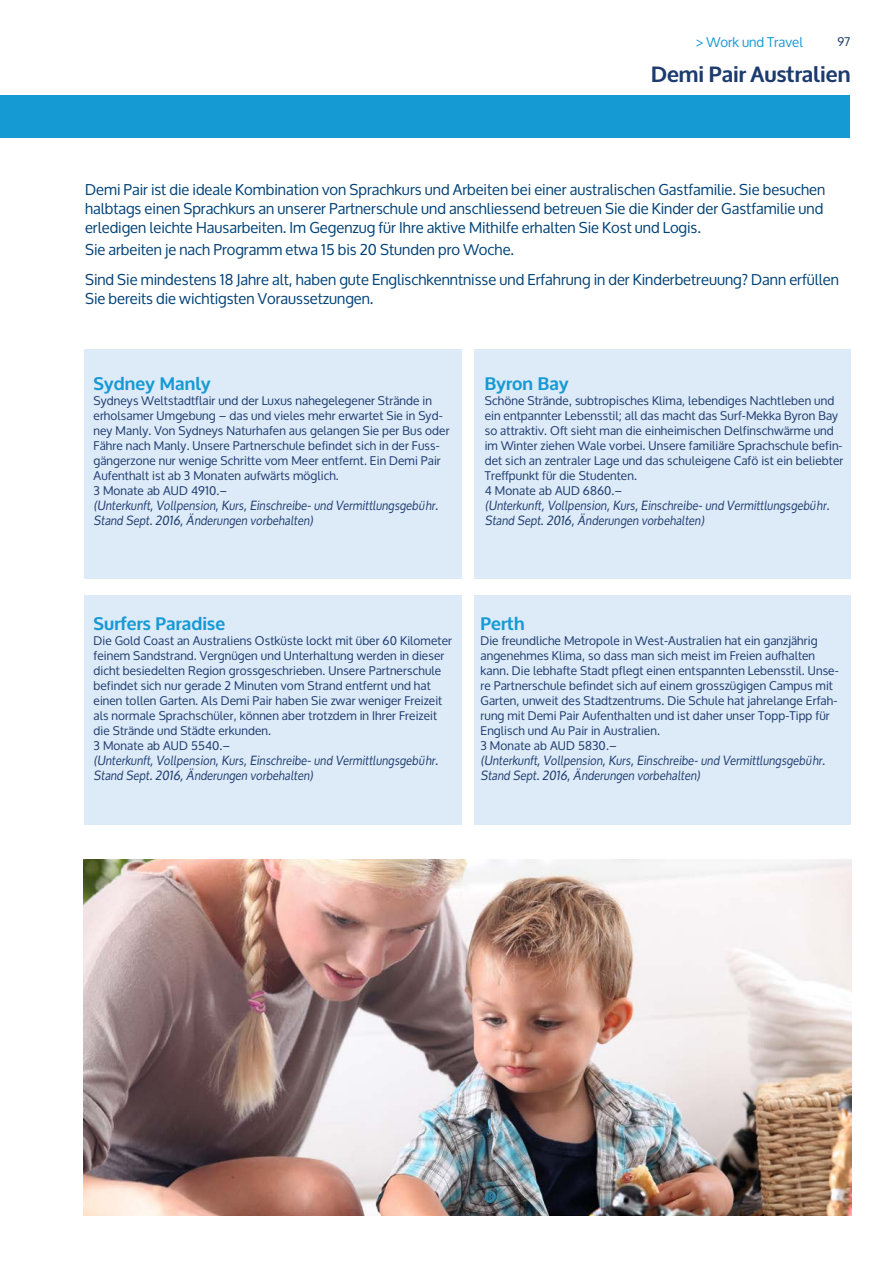
<style>
.page{position:relative;width:893px;height:1263px;background:#fff}
.page>*{position:absolute;margin:0;border:0;box-sizing:border-box;transform-origin:0 0}
.t1{font:700 21.9px "Oxygen";color:#1c3b6e}
.t2{font:700 18px "Oxygen";letter-spacing:.01em;color:#169ad3}
.t3{font:15px/18.8px "Oxygen";color:#004177}
.t4{font:13.5px "Oxygen";color:#169ad3}
.t5{font:italic 12.75px/15px "Oxygen";letter-spacing:.01em;color:#1c3b6e}
.t6{font:12px/15px "Oxygen";letter-spacing:.01em;color:#1c3b6e}
</style>
<div class="page">
<div style="left:0;top:96px;width:850px;height:42px;background:#169ad3"></div>
<div style="left:84px;top:349px;width:377px;height:230px;background:#ddeaf8"></div>
<div style="left:84px;top:595px;width:377px;height:230px;background:#ddeaf8"></div>
<div style="left:474px;top:349px;width:376px;height:230px;background:#ddeaf8"></div>
<div style="left:474px;top:595px;width:376px;height:230px;background:#ddeaf8"></div>
<img style="left:84px;top:859px;width:767px;height:356px">
<p class="t6" style="left:837px;top:34px;width:14px">97</p>
<h1 class="t1" style="left:651px;top:60px;width:201px">Demi Pair Australien</h1>
<p class="t4" style="left:696px;top:34px;width:109px">&gt; Work und Travel</p>
<p class="t3" style="left:85px;top:180px;width:742px">Demi Pair ist die ideale Kombination von Sprachkurs und Arbeiten bei einer australischen Gastfamilie. Sie besuchen halbtags einen Sprachkurs an unserer Partnerschule und anschliessend betreuen Sie die Kinder der Gastfamilie und erledigen leichte Hausarbeiten. Im Gegenzug für Ihre aktive Mithilfe erhalten Sie Kost und Logis.</p>
<p class="t3" style="left:85px;top:235px;width:755px;line-height:30px">Sie arbeiten je nach Programm etwa 15 bis 20 Stunden pro Woche.<br>Sind Sie mindestens 18 Jahre alt, haben gute Englischkenntnisse und Erfahrung in der Kinderbetreuung? Dann erfüllen</p>
<p class="t3" style="left:85px;top:289px;width:290px">Sie bereits die wichtigsten Voraussetzungen.</p>
<h2 class="t2" style="left:94px;top:372px;width:119px">Sydney Manly</h2>
<p class="t6" style="left:94px;top:393px;width:357px">Sydneys Weltstadtflair und der Luxus nahegelegener Strände in erholsamer Umgebung – das und vieles mehr erwartet Sie in Syd&shy;ney Manly. Von Sydneys Naturhafen aus gelangen Sie per Bus oder Fähre nach Manly. Unsere Partnerschule befindet sich in der Fuss&shy;gängerzone nur wenige Schritte vom Meer entfernt. Ein Demi Pair Aufenthalt ist ab 3 Monaten aufwärts möglich.<br>3 Monate ab AUD 4910.–</p>
<p class="t5" style="left:94px;top:497px;width:346px">(Unterkunft, Vollpension, Kurs, Einschreibe- und Vermittlungsgebühr.<br>Stand Sept. 2016, Änderungen vorbehalten)</p>
<h2 class="t2" style="left:485px;top:372px;width:85px">Byron Bay</h2>
<p class="t6" style="left:485px;top:393px;width:360px">Schöne Strände, subtropisches Klima, lebendiges Nachtleben und ein entpannter Lebensstil; all das macht das Surf-Mekka Byron Bay so attraktiv. Oft sieht man die einheimischen Delfinschwärme und im Winter ziehen Wale vorbei. Unsere familiäre Sprachschule befin&shy;det sich an zentraler Lage und das schuleigene Cafö ist ein beliebter Treffpunkt für die Studenten.<br>4 Monate ab AUD 6860.–</p>
<p class="t5" style="left:485px;top:497px;width:346px">(Unterkunft, Vollpension, Kurs, Einschreibe- und Vermittlungsgebühr.<br>Stand Sept. 2016, Änderungen vorbehalten)</p>
<h2 class="t2" style="left:94px;top:612px;width:133px">Surfers Paradise</h2>
<p class="t6" style="left:94px;top:633px;width:360px">Die Gold Coast an Australiens Ostküste lockt mit über 60 Kilometer feinem Sandstrand. Vergnügen und Unterhaltung werden in dieser dicht besiedelten Region grossgeschrieben. Unsere Partnerschule befindet sich nur gerade 2 Minuten vom Strand entfernt und hat einen tollen Garten. Als Demi Pair haben Sie zwar weniger Freizeit als normale Sprachschüler, können aber trotzdem in Ihrer Freizeit die Strände und Städte erkunden.<br>3 Monate ab AUD 5540.–</p>
<p class="t5" style="left:94px;top:752px;width:346px">(Unterkunft, Vollpension, Kurs, Einschreibe- und Vermittlungsgebühr.<br>Stand Sept. 2016, Änderungen vorbehalten)</p>
<h2 class="t2" style="left:480px;top:612px;width:46px">Perth</h2>
<p class="t6" style="left:480px;top:633px;width:360px">Die freundliche Metropole in West-Australien hat ein ganzjährig angenehmes Klima, so dass man sich meist im Freien aufhalten kann. Die lebhafte Stadt pflegt einen entspannten Lebensstil. Unse&shy;re Partnerschule befindet sich auf einem grosszügigen Campus mit Garten, unweit des Stadtzentrums. Die Schule hat jahrelange Erfah&shy;rung mit Demi Pair Aufenthalten und ist daher unser Topp-Tipp für Englisch und Au Pair in Australien.<br>3 Monate ab AUD 5830.–</p>
<p class="t5" style="left:480px;top:752px;width:346px">(Unterkunft, Vollpension, Kurs, Einschreibe- und Vermittlungsgebühr.<br>Stand Sept. 2016, Änderungen vorbehalten)</p>
</div>
